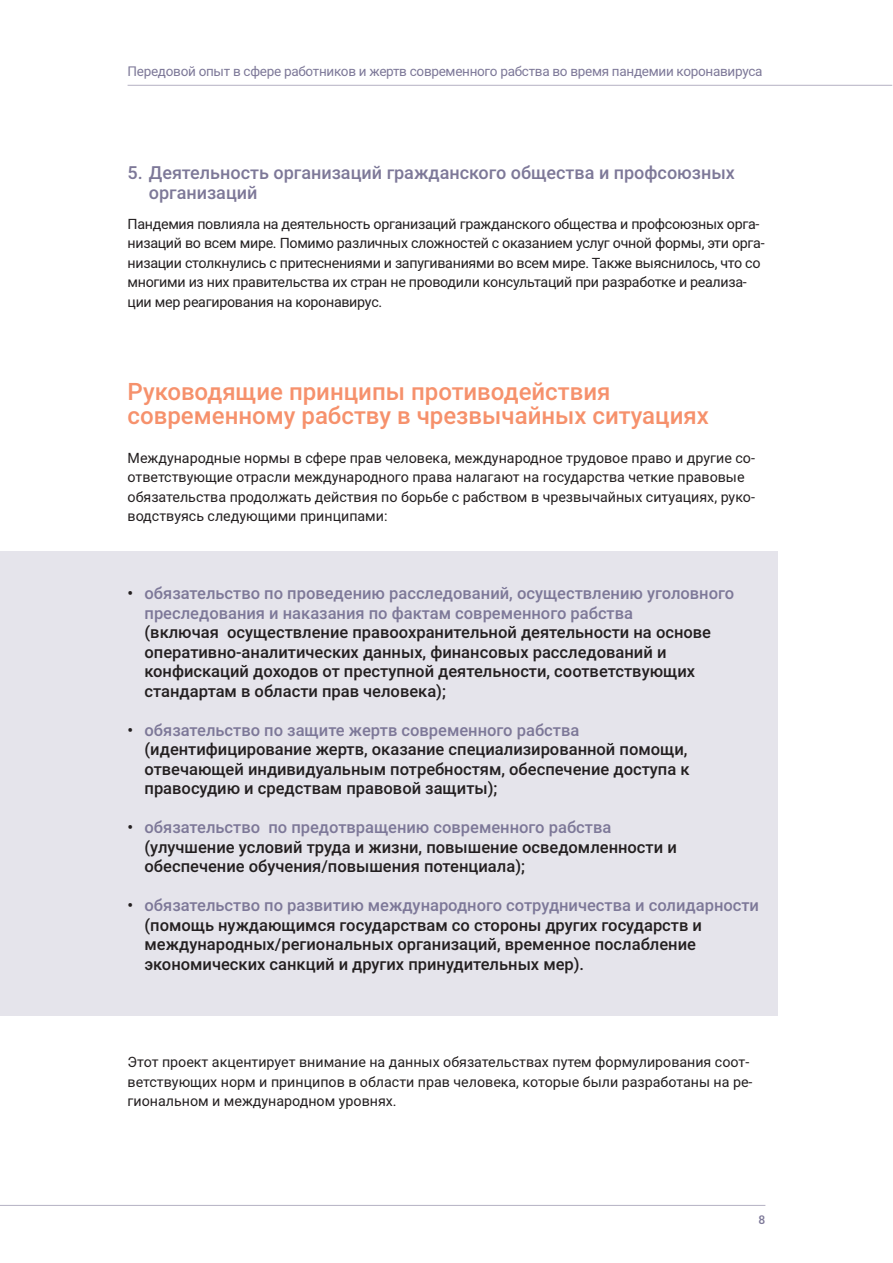
<style>
.page{position:relative;width:893px;height:1263px;background:#fff}
.page>*{position:absolute;margin:0;border:0;box-sizing:border-box;transform-origin:0 0}
.t1{font:500 24px/24px "Roboto";color:#f6916c}
.t2{font:500 18px/19.5px "Roboto";color:#7d7898}
.t3{font:500 16.5px/19.5px "Roboto";color:#231f20}
.t4{font:500 16.5px/19.5px "Roboto";color:#7d7898}
.t5{font:14.25px/19.5px "Roboto";color:#231f20}
.t6{font:14.25px/19.5px "Roboto";letter-spacing:-.02em;color:#231f20}
.t7{font:13.5px "Roboto";letter-spacing:-.02em;color:#7d7898}
.t8{font:500 12px "Roboto";color:#7d7898}
.s1{color:#231f20}
.s2{color:#7d7898}
</style>
<div class="page">
<div style="left:0;top:551px;width:777px;height:465px;background:#e5e4eb"></div>
<hr style="left:0;top:1205px;width:765px;height:1px;background:#b5b1c3">
<hr style="left:128px;top:85px;width:764px;height:1px;background:#b5b1c3">
<p class="t7" style="left:128px;top:65px;width:637px">Передовой опыт в сфере работников и жертв современного рабства во время пандемии коронавируса</p>
<p class="t2" style="left:149px;top:165px;width:588px;text-indent:-21px">5. Деятельность организаций гражданского общества и профсоюзных организаций</p>
<p class="t6" style="left:128px;top:215px;width:639px">Пандемия повлияла на деятельность организаций гражданского общества и профсоюзных орга&shy;низаций во всем мире. Помимо различных сложностей с оказанием услуг очной формы, эти орга&shy;низации столкнулись с притеснениями и запугиваниями во всем мире. Также выяснилось, что со многими из них правительства их стран не проводили консультаций при разработке и реализа&shy;ции мер реагирования на коронавирус.</p>
<h1 class="t1" style="left:128px;top:381px;width:583px">Руководящие принципы противодействия современному рабству в чрезвычайных ситуациях</h1>
<p class="t5" style="left:128px;top:449px;width:629px">Международные нормы в сфере прав человека, международное трудовое право и другие со&shy;ответствующие отрасли международного права налагают на государства четкие правовые обязательства продолжать действия по борьбе с рабством в чрезвычайных ситуациях, руко&shy;водствуясь следующими принципами:</p>
<p class="t4" style="left:145px;top:585px;width:591px;text-indent:-17px"><span class="s1">•</span> обязательство по проведению расследований, осуществлению уголовного преследования и наказания по фактам современного рабства</p>
<p class="t3" style="left:145px;top:624px;width:568px">(включая осуществление правоохранительной деятельности на основе оперативно-аналитических данных, финансовых расследований и конфискаций доходов от преступной деятельности, соответствующих стандартам в области прав человека);</p>
<p class="t3" style="left:145px;top:721px;width:546px;text-indent:-17px">• <span class="s2">обязательство по защите жертв современного рабства </span>(идентифицирование жертв, оказание специализированной помощи, отвечающей индивидуальным потребностям, обеспечение доступа к правосудию и средствам правовой защиты);</p>
<p class="t3" style="left:145px;top:819px;width:534px;text-indent:-17px">• <span class="s2">обязательство по предотвращению современного рабства </span>(улучшение условий труда и жизни, повышение осведомленности и обеспечение обучения/повышения потенциала);</p>
<p class="t3" style="left:145px;top:897px;width:616px;text-indent:-17px">• <span class="s2">обязательство по развитию международного сотрудничества и солидарности </span>(помощь нуждающимся государствам со стороны других государств и международных/региональных организаций, временное послабление экономических санкций и других принудительных мер).</p>
<p class="t5" style="left:128px;top:1053px;width:626px">Этот проект акцентирует внимание на данных обязательствах путем формулирования соот&shy;ветствующих норм и принципов в области прав человека, которые были разработаны на ре&shy;гиональном и международном уровнях.</p>
<p class="t8" style="left:759px;top:1214px;width:8px">8</p>
</div>
